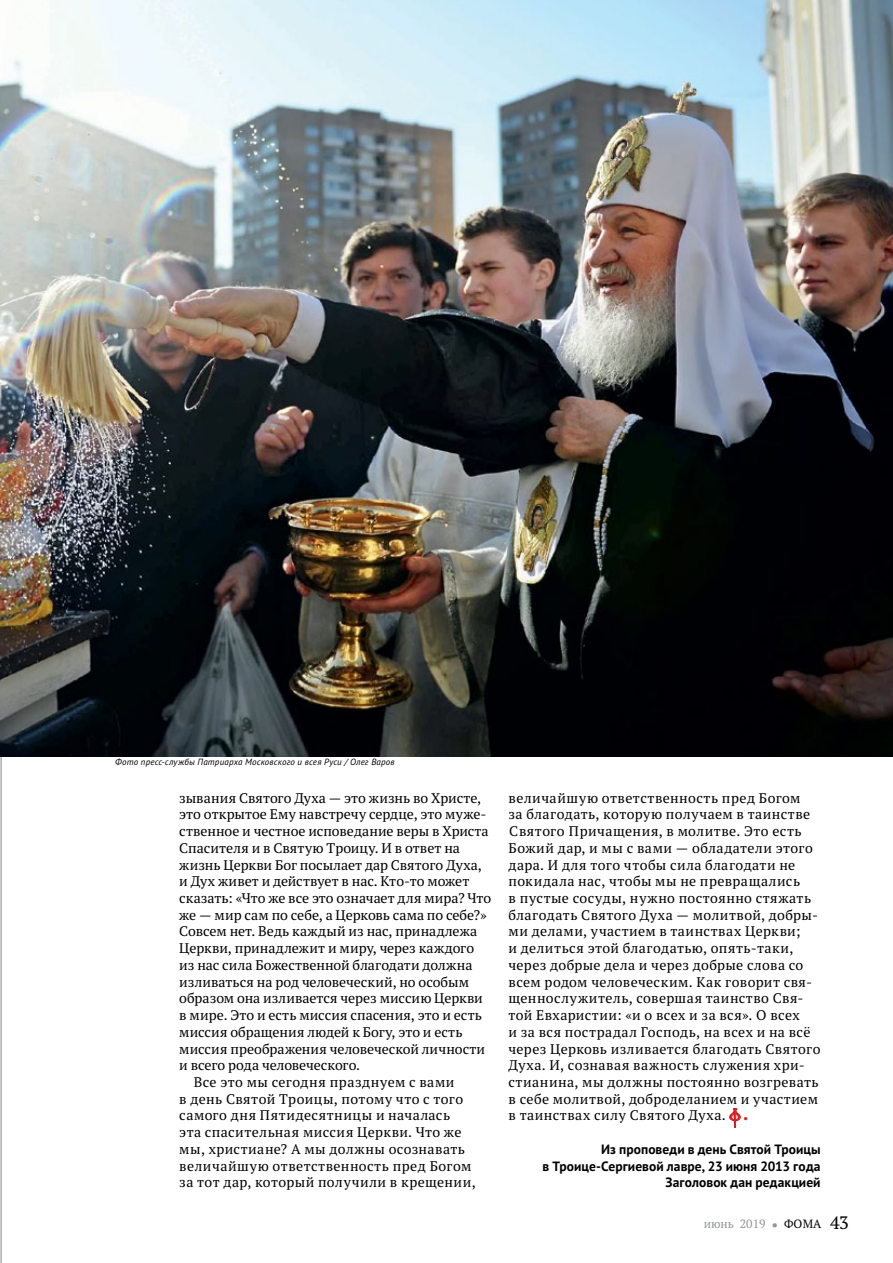
<style>
.page{position:relative;width:893px;height:1263px;background:#fff}
.page>*{position:absolute;margin:0;border:0;box-sizing:border-box;transform-origin:0 0}
.t1{font:13.95px/16.8px "PT Serif";letter-spacing:.015em;color:#000}
.t2{font:13.95px "PT Serif";letter-spacing:-.005em;color:#000}
.t3{font:13.95px "PT Serif";letter-spacing:.035em;color:#000}
.t4{font:13.95px "PT Serif";letter-spacing:-.01em;color:#000}
.t5{font:700 13.5px/16.8px "PT Sans";letter-spacing:.005em;color:#000;text-align:right}
.t6{font:12px "PT Serif";color:#939598}
.t7{font:italic 9px "PT Sans";letter-spacing:.02em;color:#000}
.s1{font-family:"Evangelie";font-size:17.85px;color:#d71920}
.s2{font-family:"Evangelie";font-size:22.5px;color:#d71920}
.s3{font-size:15px}
.s4{color:#000}
.s5{font-size:18px;color:#000}
</style>
<div class="page">
<hr style="left:1px;top:0;width:1px;height:1263px;background:#808285">
<img style="left:0;top:0;width:893px;height:756px">
<svg style="left:730px;top:1108px;width:10px;height:20px"></svg>
<p class="t7" style="left:115px;top:756px;width:281px">Фото пресс-службы Патриарха Московского и всея Руси / Олег Варов</p>
<p class="t1" style="left:179px;top:789px;width:303px">зывания Святого Духа — это жизнь во Христе,</p>
<p class="t1" style="left:179px;top:806px;width:309px">это открытое Ему навстречу сердце, это муже-</p>
<p class="t2" style="left:179px;top:822px;width:311px">ственное и честное исповедание веры в Христа</p>
<p class="t1" style="left:179px;top:839px;width:282px">Спасителя и в Святую Троицу. И в ответ на</p>
<p class="t1" style="left:179px;top:856px;width:304px">жизнь Церкви Бог посылает дар Святого Духа,</p>
<p class="t2" style="left:179px;top:872px;width:292px">и Дух живет и действует в нас. Кто-то может</p>
<p class="t1" style="left:179px;top:889px;width:313px">сказать: «Что же все это означает для мира? Что</p>
<p class="t2" style="left:179px;top:906px;width:309px">же — мир сам по себе, а Церковь сама по себе?»</p>
<p class="t1" style="left:179px;top:923px;width:299px">Совсем нет. Ведь каждый из нас, принадлежа</p>
<p class="t1" style="left:179px;top:940px;width:296px">Церкви, принадлежит и миру, через каждого</p>
<p class="t1" style="left:179px;top:956px;width:295px">из нас сила Божественной благодати должна</p>
<p class="t1" style="left:179px;top:973px;width:291px">изливаться на род человеческий, но особым</p>
<p class="t1" style="left:179px;top:990px;width:305px">образом она изливается через миссию Церкви</p>
<p class="t1" style="left:179px;top:1006px;width:304px">в мире. Это и есть миссия спасения, это и есть</p>
<p class="t1" style="left:179px;top:1023px;width:285px">миссия обращения людей к Богу, это и есть</p>
<p class="t1" style="left:179px;top:1040px;width:307px">миссия преображения человеческой личности</p>
<p class="t4" style="left:179px;top:1056px;width:182px">и всего рода человеческого.</p>
<p class="t1" style="left:194px;top:1073px;width:262px">Все это мы сегодня празднуем с вами</p>
<p class="t1" style="left:179px;top:1090px;width:286px">в день Святой Троицы, потому что с того</p>
<p class="t3" style="left:179px;top:1106px;width:272px">самого дня Пятидесятницы и началась</p>
<p class="t1" style="left:179px;top:1124px;width:284px">эта спасительная миссия Церкви. Что же</p>
<p class="t3" style="left:179px;top:1140px;width:287px">мы, христиане? А мы должны осознавать</p>
<p class="t3" style="left:179px;top:1156px;width:294px">величайшую ответственность пред Богом</p>
<p class="t1" style="left:179px;top:1174px;width:298px">за тот дар, который получили в крещении,</p>
<p class="t1" style="left:508px;top:789px;width:313px">величайшую ответственность пред Богом<br>за благодать, которую получаем в таинстве<br>с вятого причащения, в молитве. Это есть Божий дар, и мы с вами — обладатели этого дара. И для того чтобы сила благодати не покидала нас, чтобы мы не превращались<br>в пустые сосуды, нужно постоянно стяжать благодать Святого Духа — молитвой, добры&shy;ми делами, участием в таинствах Церкви;<br>и делиться этой благодатью, опять-таки, через добрые дела и через добрые слова со всем родом человеческим. Как говорит свя&shy;щеннослужитель, совершая таинство Свя&shy;той Евхаристии: «и о всех и за вся». О всех<br>и за вся пострадал Господь, на всех и на всё через Церковь изливается благодать Святого Духа. И, сознавая важность служения хри&shy;стианина, мы должны постоянно возгревать в себе молитвой, доброделанием и участием в таинствах силу Святого Духа. <span class="s1">ф</span><span class="s2">.</span></p>
<p class="t5" style="left:542px;top:1140px;width:280px">Из проповеди в день Святой Троицы<br>в Троице-Сергиевой лавре, 23 июня 2013 года<br>Заголовок дан редакцией</p>
<p class="t6" style="left:704px;top:1216px;width:146px">июнь 2019 <span class="s3">•</span> <span class="s4">ФОМА</span> <span class="s5">43</span></p>
</div>
